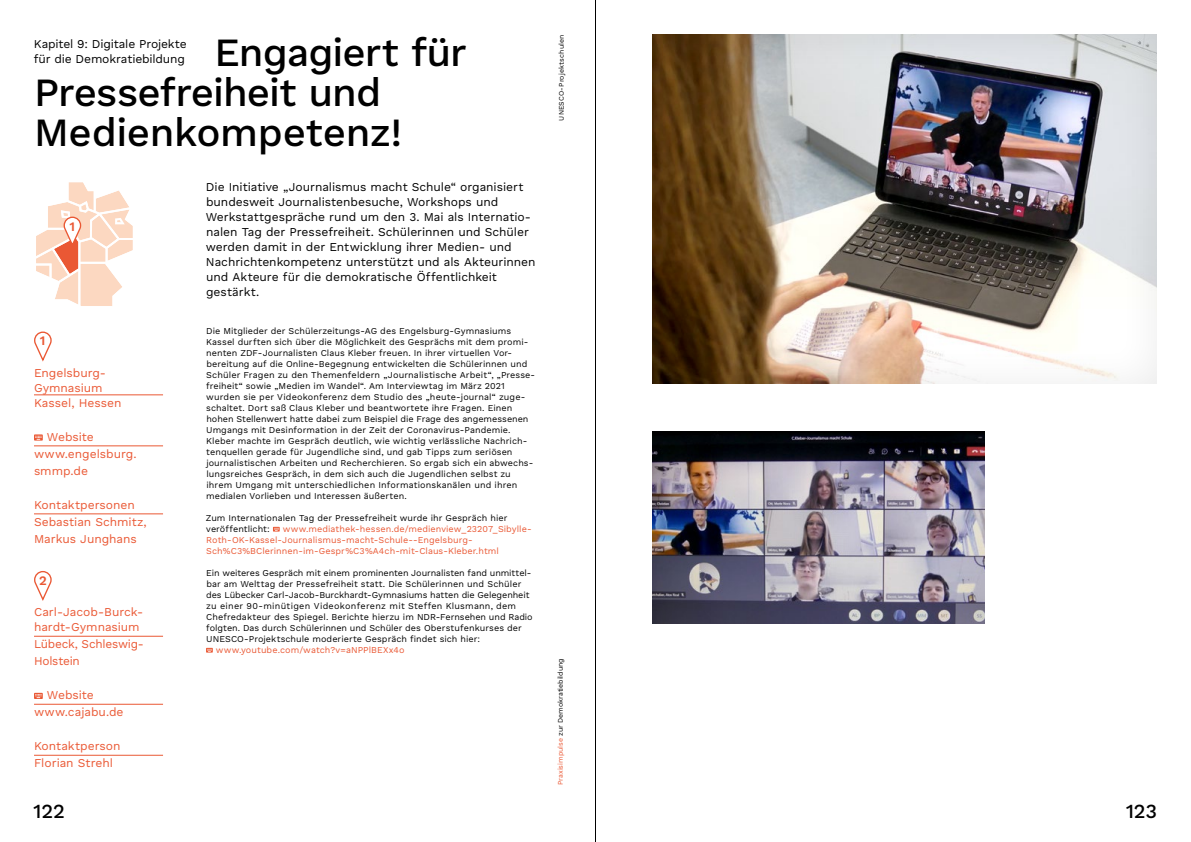
<style>
.page{position:relative;width:1191px;height:842px;background:#fff}
.page>*{position:absolute;margin:0;border:0;box-sizing:border-box;transform-origin:0 0}
.t1{font:500 40px/40px "Work Sans DUK";letter-spacing:-.02em;color:#000}
.t2{font:500 20px "Work Sans DUK";letter-spacing:-.01em;color:#000}
.t3{font:600 13px "Work Sans DUK";color:#ea5834}
.t4{font:12px/15px "Work Sans DUK";letter-spacing:-.005em;color:#000}
.t5{font:12px/17px "Work Sans DUK";letter-spacing:-.005em;color:#ea5834}
.t6{font:9px/11px "Work Sans DUK";letter-spacing:.005em;color:#000}
.t7{font:9px/11px "Work Sans DUK";letter-spacing:.005em;color:#ea5834}
.t8{font:7px "Work Sans DUK";letter-spacing:-.005em;color:#000}
.t9{font:7px "Work Sans DUK";letter-spacing:.02em;color:#000}
.s1{color:#ea5834}
</style>
<div class="page">
<svg style="left:273px;top:527px;width:7px;height:5px"></svg>
<svg style="left:206px;top:648px;width:7px;height:5px"></svg>
<hr style="left:34px;top:394px;width:129px;height:1px;background:#ea5834">
<hr style="left:34px;top:445px;width:129px;height:1px;background:#ea5834">
<hr style="left:34px;top:513px;width:129px;height:1px;background:#ea5834">
<svg style="left:34px;top:331px;width:18px;height:31px"></svg>
<svg style="left:34px;top:434px;width:9px;height:7px"></svg>
<img style="left:652px;top:431px;width:333px;height:192px">
<div style="left:643px;top:28px;width:522px;height:357px;background:#000;opacity:.09"></div>
<hr style="left:34px;top:636px;width:129px;height:1px;background:#ea5834">
<hr style="left:34px;top:704px;width:129px;height:1px;background:#ea5834">
<hr style="left:34px;top:755px;width:129px;height:1px;background:#ea5834">
<svg style="left:34px;top:571px;width:18px;height:30px"></svg>
<svg style="left:34px;top:693px;width:9px;height:6px"></svg>
<svg style="left:36px;top:182px;width:97px;height:124px"></svg>
<hr style="left:595px;top:0;width:1px;height:842px;background:#000">
<h3 class="t4" style="left:34px;top:36px;width:154px">Kapitel 9: Digitale Projekte für die Demokratiebildung</h3>
<p class="t9" style="left:557px;top:121px;width:88px;rotate:-90deg">UNESCO-Projektschulen</p>
<h1 class="t1" style="left:34px;top:34px;width:434px;text-indent:180px">Engagiert für<br>Pressefreiheit und<br>Medienkompetenz!</h1>
<p class="t4" style="left:206px;top:179px;width:331px">Die Initiative „Journalismus macht Schule“ organisiert bundesweit Journalistenbesuche, Workshops und Werkstattgespräche rund um den 3. Mai als Internatio&shy;nalen Tag der Pressefreiheit. Schülerinnen und Schüler werden damit in der Entwicklung ihrer Medien- und Nachrichtenkompetenz unterstützt und als Akteurinnen und Akteure für die demokratische Öffentlichkeit gestärkt.</p>
<p class="t6" style="left:206px;top:325px;width:330px">Die Mitglieder der Schülerzeitungs-AG des Engelsburg-Gymnasiums Kassel durften sich über die Möglichkeit des Gesprächs mit dem promi&shy;nenten ZDF-Journalisten Claus Kleber freuen. In ihrer virtuellen Vor&shy;bereitung auf die Online-Begegnung entwickelten die Schülerinnen und Schüler Fragen zu den Themenfeldern „Journalistische Arbeit“, „Presse&shy;freiheit“ sowie „Medien im Wandel“. Am Interviewtag im März 2021 wurden sie per Videokonferenz dem Studio des „heute-journal“ zuge&shy;schaltet. Dort saß Claus Kleber und beantwortete ihre Fragen. Einen hohen Stellenwert hatte dabei zum Beispiel die Frage des angemessenen Umgangs mit Desinformation in der Zeit der Coronavirus-Pandemie.<br>Kleber machte im Gespräch deutlich, wie wichtig verlässliche Nachrich&shy;tenquellen gerade für Jugendliche sind, und gab Tipps zum seriösen journalistischen Arbeiten und Recherchieren. So ergab sich ein abwechs&shy;lungsreiches Gespräch, in dem sich auch die Jugendlichen selbst zu ihrem Umgang mit unterschiedlichen Informationskanälen und ihren medialen Vorlieben und Interessen äußerten.</p>
<p class="t6" style="left:206px;top:512px;width:303px">Zum Internationalen Tag der Pressefreiheit wurde ihr Gespräch hier veröffentlicht:</p>
<h3 class="t3" style="left:69px;top:218px;width:7px">1</h3>
<h3 class="t3" style="left:40px;top:333px;width:7px">1</h3>
<h3 class="t5" style="left:34px;top:365px;width:89px;line-height:15px">Engelsburg-<br>Gymnasium<br>Kassel, Hessen</h3>
<h3 class="t5" style="left:34px;top:428px;width:104px;text-indent:13px">Website www.engelsburg. smmp.de</h3>
<h3 class="t5" style="left:34px;top:496px;width:114px">Kontaktpersonen<br>Sebastian Schmitz,<br>Markus Junghans</h3>
<h3 class="t3" style="left:39px;top:573px;width:9px">2</h3>
<h3 class="t5" style="left:34px;top:605px;width:111px;line-height:15px">Carl-Jacob-Burck&shy;hardt-Gymnasium</h3>
<h3 class="t5" style="left:34px;top:636px;width:111px">Lübeck, Schleswig-<br>Holstein</h3>
<h3 class="t5" style="left:34px;top:687px;width:91px;text-indent:13px">Website www.cajabu.de</h3>
<h3 class="t5" style="left:34px;top:738px;width:88px">Kontaktperson<br>Florian Strehl</h3>
<p class="t7" style="left:206px;top:523px;width:327px;text-indent:76px">www.mediathek-hessen.de/medienview_23207_Sibylle-<br>Roth-OK-Kassel-Journalismus-macht-Schule--Engelsburg-<br>Sch%C3%BClerinnen-im-Gespr%C3%A4ch-mit-Claus-Kleber.html</p>
<p class="t6" style="left:206px;top:567px;width:328px">Ein weiteres Gespräch mit einem prominenten Journalisten fand unmittel&shy;bar am Welttag der Pressefreiheit statt. Die Schülerinnen und Schüler des Lübecker Carl-Jacob-Burckhardt-Gymnasiums hatten die Gelegenheit zu einer 90-minütigen Videokonferenz mit Steffen Klusmann, dem Chefredakteur des Spiegel. Berichte hierzu im NDR-Fernsehen und Radio folgten. Das durch Schülerinnen und Schüler des Oberstufenkurses der UNESCO-Projektschule moderierte Gespräch findet sich hier:</p>
<p class="t7" style="left:216px;top:644px;width:190px">www.youtube.com/watch?v=aNPPlBEXx4o</p>
<p class="t8" style="left:556px;top:785px;width:128px;rotate:-90deg"><span class="s1">Praxisimpulse</span> zur Demokratiebildung</p>
<h2 class="t2" style="left:33px;top:799px;width:33px">122</h2>
<h2 class="t2" style="left:1125px;top:799px;width:33px">123</h2>
</div>
